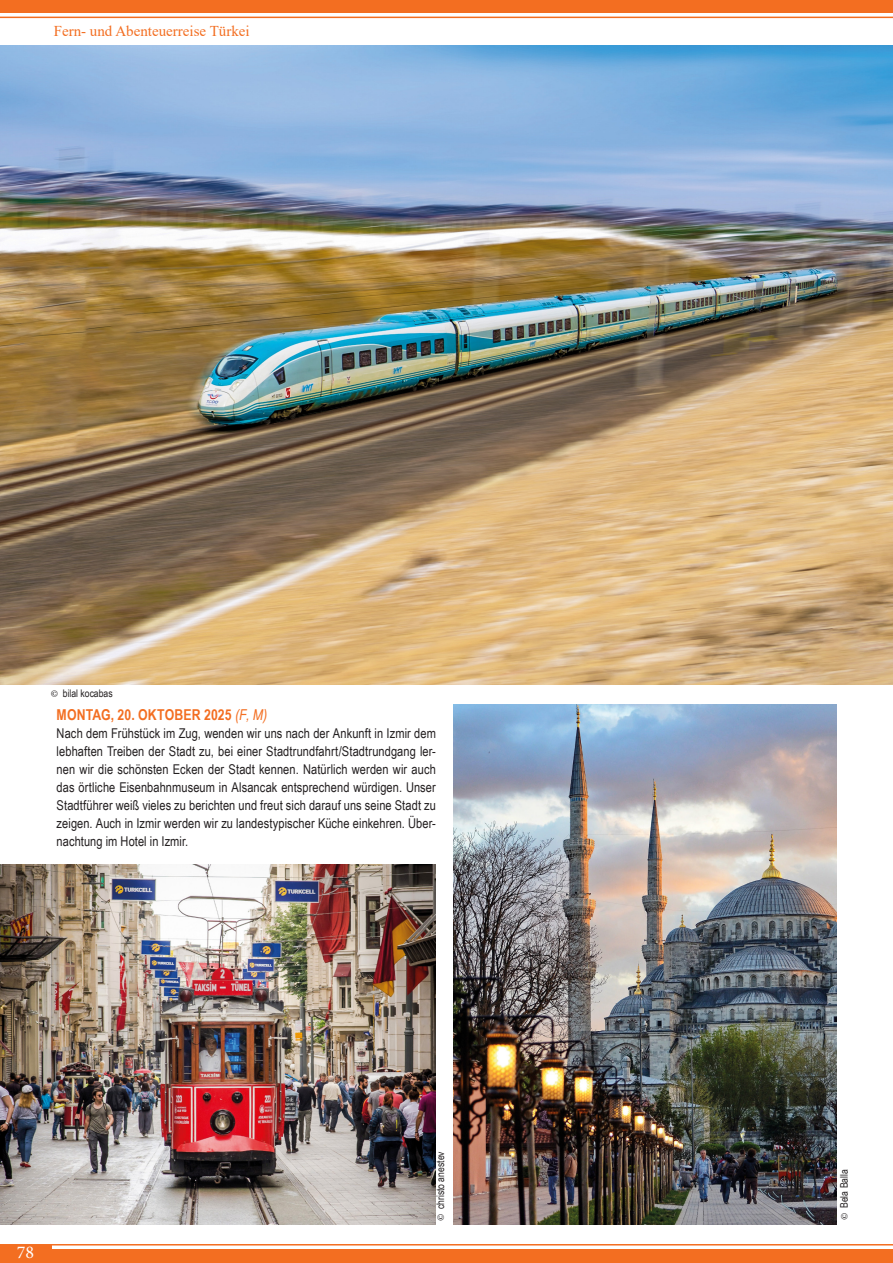
<style>
.page{position:relative;width:893px;height:1263px;background:#fff}
.page>*{position:absolute;margin:0;border:0;box-sizing:border-box;transform-origin:0 0}
.t1{font:18px "Minion Pro";color:#fff}
._0-Reisekategorie{font:15px "Times New Roman";color:#f36e21}
._4-Datum_im_Fliesstext_R{font:700 15px "Arial Narrow";letter-spacing:.01em;color:#f36e21}
._3-Fliesstext_R{font:13.5px/18px "Arial Narrow";letter-spacing:.005em;color:#231f20;text-align:justify}
.t2{font:10.5px "Arial Narrow";color:#231f20}
.s1{font-family:"Minion Pro"}
.s2{font-weight:400;font-style:italic}
</style>
<div class="page">
<div style="left:0;top:1249px;width:893px;height:14px;background:#f36e21"></div>
<hr style="left:0;top:1244px;width:893px;height:1px;background:#f36e21">
<hr style="left:0;top:17px;width:893px;height:1px;background:#f36e21">
<div style="left:0;top:0;width:893px;height:12px;background:#f36e21"></div>
<div style="left:0;top:1245px;width:51px;height:18px;background:#f36e21"></div>
<img style="left:0;top:45px;width:893px;height:639px">
<img style="left:0;top:864px;width:436px;height:360px">
<img style="left:454px;top:705px;width:382px;height:519px">
<p class="_0-Reisekategorie" style="left:54px;top:20px;width:197px">Fern- und Abenteuerreise Türkei</p>
<p class="t2" style="left:51px;top:685px;width:63px"><span class="s1">©</span> bilal kocabas</p>
<p class="_4-Datum_im_Fliesstext_R" style="left:57px;top:703px;width:212px">MONTAG, 20. OKTOBER 2025 <span class="s2">(F, M)</span></p>
<p class="_3-Fliesstext_R" style="left:57px;top:724px;width:381px">Nach dem Frühstück im Zug, wenden wir uns nach der Ankunft in Izmir dem lebhaften Treiben der Stadt zu, bei einer Stadtrundfahrt/Stadtrundgang ler&shy;nen wir die schönsten Ecken der Stadt kennen. Natürlich werden wir auch das örtliche Eisenbahnmuseum in Alsancak entsprechend würdigen. Unser Stadtführer weiß vieles zu berichten und freut sich darauf uns seine Stadt zu zeigen. Auch in Izmir werden wir zu landestypischer Küche einkehren. Über&shy;nachtung im Hotel in Izmir.</p>
<h1 class="t1" style="left:17px;top:1240px;width:19px">78</h1>
<p class="t2" style="left:433px;top:1221px;width:72px;rotate:-90deg"><span class="s1">©</span> christo anestev</p>
<p class="t2" style="left:836px;top:1220px;width:52px;rotate:-90deg"><span class="s1">©</span> Bela Balla</p>
</div>
